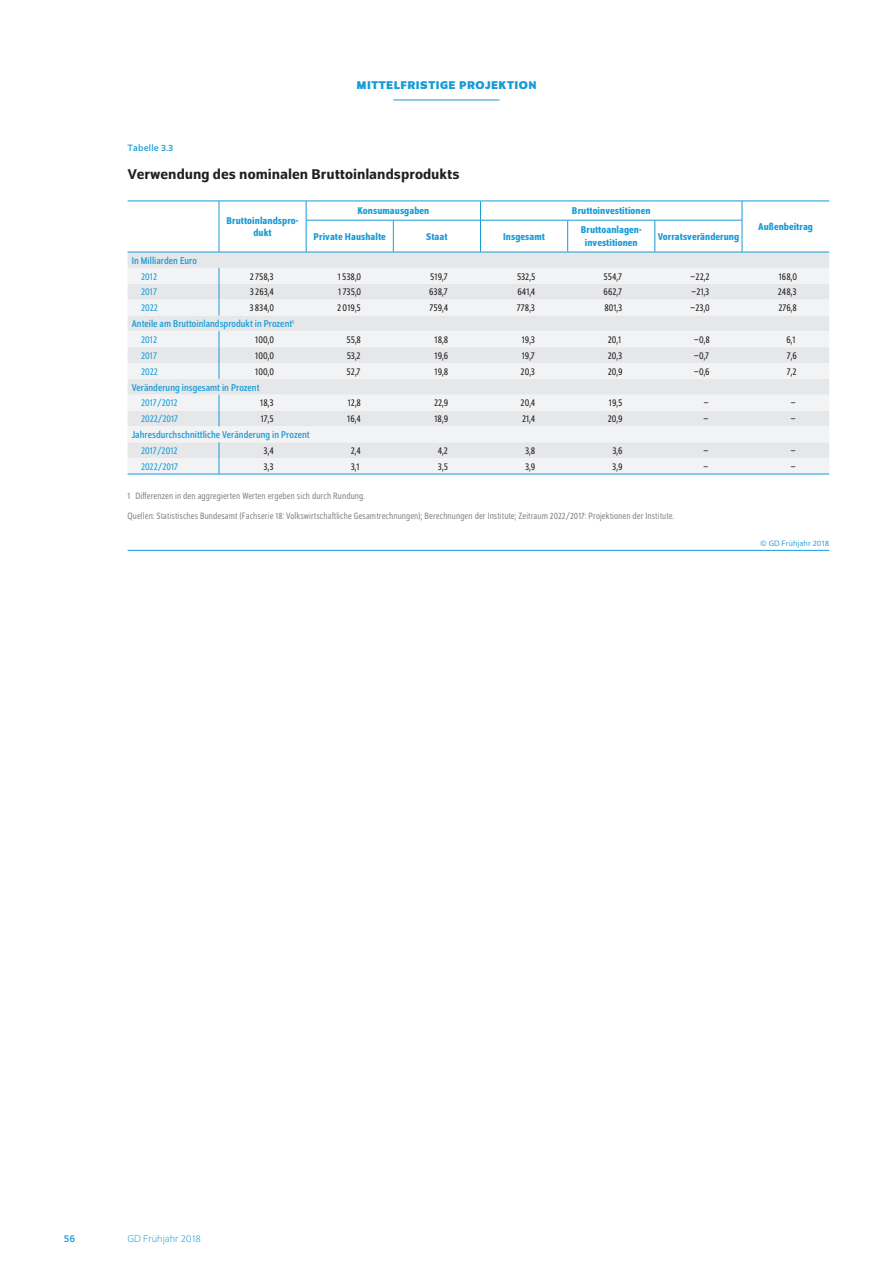
<style>
.page{position:relative;width:893px;height:1263px;background:#fff}
.page>*{position:absolute;margin:0;border:0;box-sizing:border-box;transform-origin:0 0}
.t1{font:500 15px "Schumpeter";color:#231f20}
.t2{font:700 12px "Schumpeter";color:#189bd7}
.t3{font:semi-condensed 10.5px "Schumpeter Blond";letter-spacing:.005em;color:#231f20}
.t4{font:500 semi-condensed 10.5px/12.6px "Schumpeter";letter-spacing:.005em;color:#189bd7;text-align:center}
.t5{font:semi-condensed 10.5px "Schumpeter";letter-spacing:.005em;color:#189bd7}
.t6{font:semi-condensed 10.5px "Schumpeter Blond";letter-spacing:.005em;color:#189bd7}
.t7{font:300 10.5px "Schumpeter";color:#189bd7}
.t8{font:10.5px "Schumpeter";color:#189bd7}
.t9{font:semi-condensed 9.75px/20.5px "Schumpeter Blond";letter-spacing:.01em;color:#808285}
.t10{font:9.75px "Schumpeter";letter-spacing:.01em;color:#189bd7}
.t11{font:8.25px "Schumpeter Blond";letter-spacing:.01em;color:#189bd7}
</style>
<div class="page">
<hr style="left:393px;top:100px;width:107px;height:1px;background:#189bd7">
<div style="left:128px;top:253px;width:701px;height:15px;background:#e6e7e9"></div>
<svg style="left:128px;top:268px;width:701px;height:206px;fill:#f2f3f4"></svg>
<hr style="left:128px;top:252px;width:91px;height:1px;background:#189bd7">
<hr style="left:219px;top:252px;width:87px;height:1px;background:#189bd7">
<hr style="left:306px;top:252px;width:87px;height:1px;background:#189bd7">
<hr style="left:393px;top:252px;width:87px;height:1px;background:#189bd7">
<hr style="left:480px;top:252px;width:88px;height:1px;background:#189bd7">
<hr style="left:568px;top:252px;width:87px;height:1px;background:#189bd7">
<hr style="left:655px;top:252px;width:87px;height:1px;background:#189bd7">
<hr style="left:742px;top:252px;width:87px;height:1px;background:#189bd7">
<svg style="left:128px;top:201px;width:701px;height:51px"></svg>
<hr style="left:306px;top:220px;width:1px;height:32px;background:#189bd7">
<hr style="left:393px;top:220px;width:1px;height:32px;background:#189bd7">
<hr style="left:655px;top:220px;width:1px;height:32px;background:#189bd7">
<hr style="left:742px;top:220px;width:1px;height:32px;background:#189bd7">
<svg style="left:219px;top:268px;width:1px;height:47px"></svg>
<svg style="left:219px;top:331px;width:1px;height:48px"></svg>
<svg style="left:219px;top:395px;width:1px;height:31px"></svg>
<svg style="left:219px;top:442px;width:1px;height:32px"></svg>
<hr style="left:128px;top:474px;width:91px;height:1px;background:#189bd7">
<hr style="left:219px;top:474px;width:87px;height:1px;background:#189bd7">
<hr style="left:306px;top:474px;width:87px;height:1px;background:#189bd7">
<hr style="left:393px;top:474px;width:87px;height:1px;background:#189bd7">
<hr style="left:480px;top:474px;width:88px;height:1px;background:#189bd7">
<hr style="left:568px;top:474px;width:87px;height:1px;background:#189bd7">
<hr style="left:655px;top:474px;width:87px;height:1px;background:#189bd7">
<hr style="left:742px;top:474px;width:87px;height:1px;background:#189bd7">
<hr style="left:128px;top:550px;width:701px;height:1px;background:#189bd7">
<p class="t2" style="left:356px;top:79px;width:19px">MITTELFRISTIGE</p>
<p class="t2" style="left:459px;top:79px;width:17px">PROJEKTION</p>
<p class="t10" style="left:128px;top:143px;width:47px">Tabelle 3.3</p>
<h1 class="t1" style="left:128px;top:167px;width:334px">Verwendung des nominalen Bruttoinlandsprodukts</h1>
<p class="t4" style="left:227px;top:214px;width:74px">Bruttoinlandspro&shy;dukt</p>
<p class="t4" style="left:357px;top:205px;width:74px">Konsumausgaben</p>
<p class="t4" style="left:572px;top:205px;width:80px">Bruttoinvestitionen</p>
<p class="t4" style="left:314px;top:230px;width:74px">Private Haushalte</p>
<p class="t4" style="left:426px;top:230px;width:23px">Staat</p>
<p class="t4" style="left:503px;top:230px;width:43px">Insgesamt</p>
<p class="t4" style="left:581px;top:224px;width:63px">Bruttoanlagen&shy;investitionen</p>
<p class="t4" style="left:658px;top:230px;width:83px">Vorratsveränderung</p>
<p class="t4" style="left:758px;top:221px;width:56px">Außenbeitrag</p>
<p class="t5" style="left:132px;top:255px;width:67px">In Milliarden Euro</p>
<p class="t6" style="left:141px;top:271px;width:17px">2012</p>
<p class="t3" style="left:250px;top:271px;width:25px">2758,3</p>
<p class="t3" style="left:338px;top:271px;width:25px">1 538,0</p>
<p class="t3" style="left:430px;top:271px;width:19px">519,7</p>
<p class="t3" style="left:517px;top:271px;width:20px">532,5</p>
<p class="t3" style="left:604px;top:271px;width:20px">554,7</p>
<p class="t3" style="left:690px;top:271px;width:21px">−22,2</p>
<p class="t3" style="left:779px;top:271px;width:20px">168,0</p>
<p class="t6" style="left:141px;top:287px;width:17px">2017</p>
<p class="t3" style="left:250px;top:287px;width:26px">3263,4</p>
<p class="t3" style="left:338px;top:287px;width:24px">1735,0</p>
<p class="t3" style="left:429px;top:287px;width:20px">638,7</p>
<p class="t3" style="left:517px;top:287px;width:19px">641,4</p>
<p class="t3" style="left:603px;top:287px;width:20px">662,7</p>
<p class="t3" style="left:691px;top:287px;width:20px">−21,3</p>
<p class="t3" style="left:778px;top:287px;width:20px">248,3</p>
<p class="t6" style="left:141px;top:303px;width:18px">2022</p>
<p class="t3" style="left:249px;top:303px;width:26px">3 834,0</p>
<p class="t3" style="left:337px;top:303px;width:25px">2 019,5</p>
<p class="t3" style="left:429px;top:303px;width:20px">759,4</p>
<p class="t3" style="left:517px;top:303px;width:20px">778,3</p>
<p class="t3" style="left:604px;top:303px;width:19px">801,3</p>
<p class="t3" style="left:690px;top:303px;width:21px">−23,0</p>
<p class="t3" style="left:778px;top:303px;width:20px">276,8</p>
<p class="t5" style="left:132px;top:318px;width:164px">Anteile am Bruttoinlandsprodukt in Prozent<sup>1</sup></p>
<p class="t6" style="left:141px;top:334px;width:17px">2012</p>
<p class="t3" style="left:255px;top:334px;width:20px">100,0</p>
<p class="t3" style="left:346px;top:334px;width:16px">55,8</p>
<p class="t3" style="left:435px;top:334px;width:15px">18,8</p>
<p class="t3" style="left:522px;top:334px;width:15px">19,3</p>
<p class="t3" style="left:608px;top:334px;width:15px">20,1</p>
<p class="t3" style="left:694px;top:334px;width:18px">−0,8</p>
<p class="t3" style="left:786px;top:334px;width:11px">6,1</p>
<p class="t6" style="left:141px;top:350px;width:17px">2017</p>
<p class="t3" style="left:255px;top:350px;width:20px">100,0</p>
<p class="t3" style="left:347px;top:350px;width:15px">53,2</p>
<p class="t3" style="left:434px;top:350px;width:15px">19,6</p>
<p class="t3" style="left:522px;top:350px;width:15px">19,7</p>
<p class="t3" style="left:608px;top:350px;width:16px">20,3</p>
<p class="t3" style="left:694px;top:350px;width:17px">−0,7</p>
<p class="t3" style="left:787px;top:350px;width:12px">7,6</p>
<p class="t6" style="left:141px;top:366px;width:18px">2022</p>
<p class="t3" style="left:255px;top:366px;width:20px">100,0</p>
<p class="t3" style="left:347px;top:366px;width:16px">52,7</p>
<p class="t3" style="left:434px;top:366px;width:15px">19,8</p>
<p class="t3" style="left:521px;top:366px;width:16px">20,3</p>
<p class="t3" style="left:608px;top:366px;width:16px">20,9</p>
<p class="t3" style="left:694px;top:366px;width:18px">−0,6</p>
<p class="t3" style="left:787px;top:366px;width:11px">7,2</p>
<p class="t5" style="left:132px;top:382px;width:129px">Veränderung insgesamt in Prozent</p>
<p class="t6" style="left:141px;top:398px;width:38px">2017/2012</p>
<p class="t3" style="left:260px;top:398px;width:15px">18,3</p>
<p class="t3" style="left:348px;top:398px;width:15px">12,8</p>
<p class="t3" style="left:434px;top:398px;width:16px">22,9</p>
<p class="t3" style="left:521px;top:398px;width:16px">20,4</p>
<p class="t3" style="left:609px;top:398px;width:15px">19,5</p>
<p class="t3" style="left:704px;top:398px;width:6px">–</p>
<p class="t3" style="left:791px;top:398px;width:6px">–</p>
<p class="t6" style="left:141px;top:414px;width:39px">2022/2017</p>
<p class="t3" style="left:261px;top:414px;width:15px">17,5</p>
<p class="t3" style="left:347px;top:414px;width:15px">16,4</p>
<p class="t3" style="left:434px;top:414px;width:15px">18,9</p>
<p class="t3" style="left:522px;top:414px;width:15px">21,4</p>
<p class="t3" style="left:608px;top:414px;width:16px">20,9</p>
<p class="t3" style="left:704px;top:414px;width:6px">–</p>
<p class="t3" style="left:791px;top:414px;width:6px">–</p>
<p class="t5" style="left:132px;top:429px;width:179px">Jahresdurchschnittliche Veränderung in Prozent</p>
<p class="t6" style="left:141px;top:445px;width:38px">2017/2012</p>
<p class="t3" style="left:264px;top:445px;width:12px">3,4</p>
<p class="t3" style="left:351px;top:445px;width:12px">2,4</p>
<p class="t3" style="left:438px;top:445px;width:12px">4,2</p>
<p class="t3" style="left:525px;top:445px;width:12px">3,8</p>
<p class="t3" style="left:612px;top:445px;width:12px">3,6</p>
<p class="t3" style="left:704px;top:445px;width:6px">–</p>
<p class="t3" style="left:791px;top:445px;width:6px">–</p>
<p class="t6" style="left:141px;top:461px;width:39px">2022/2017</p>
<p class="t3" style="left:264px;top:461px;width:11px">3,3</p>
<p class="t3" style="left:351px;top:461px;width:10px">3,1</p>
<p class="t3" style="left:438px;top:461px;width:12px">3,5</p>
<p class="t3" style="left:525px;top:461px;width:12px">3,9</p>
<p class="t3" style="left:612px;top:461px;width:12px">3,9</p>
<p class="t3" style="left:704px;top:461px;width:6px">–</p>
<p class="t3" style="left:791px;top:461px;width:6px">–</p>
<p class="t9" style="left:128px;top:486px;width:548px">1 Differenzen in den aggregierten Werten ergeben sich durch Rundung.<br>Quellen: Statistisches Bundesamt (Fachserie 18: Volkswirtschaftliche Gesamtrechnungen); Berechnungen der Institute; Zeitraum 2022/2017: Projektionen der Institute.</p>
<p class="t11" style="left:760px;top:539px;width:70px">© GD Frühjahr 2018</p>
<p class="t8" style="left:64px;top:1233px;width:13px">56</p>
<p class="t7" style="left:128px;top:1234px;width:75px">GD Frühjahr 2018</p>
</div>
